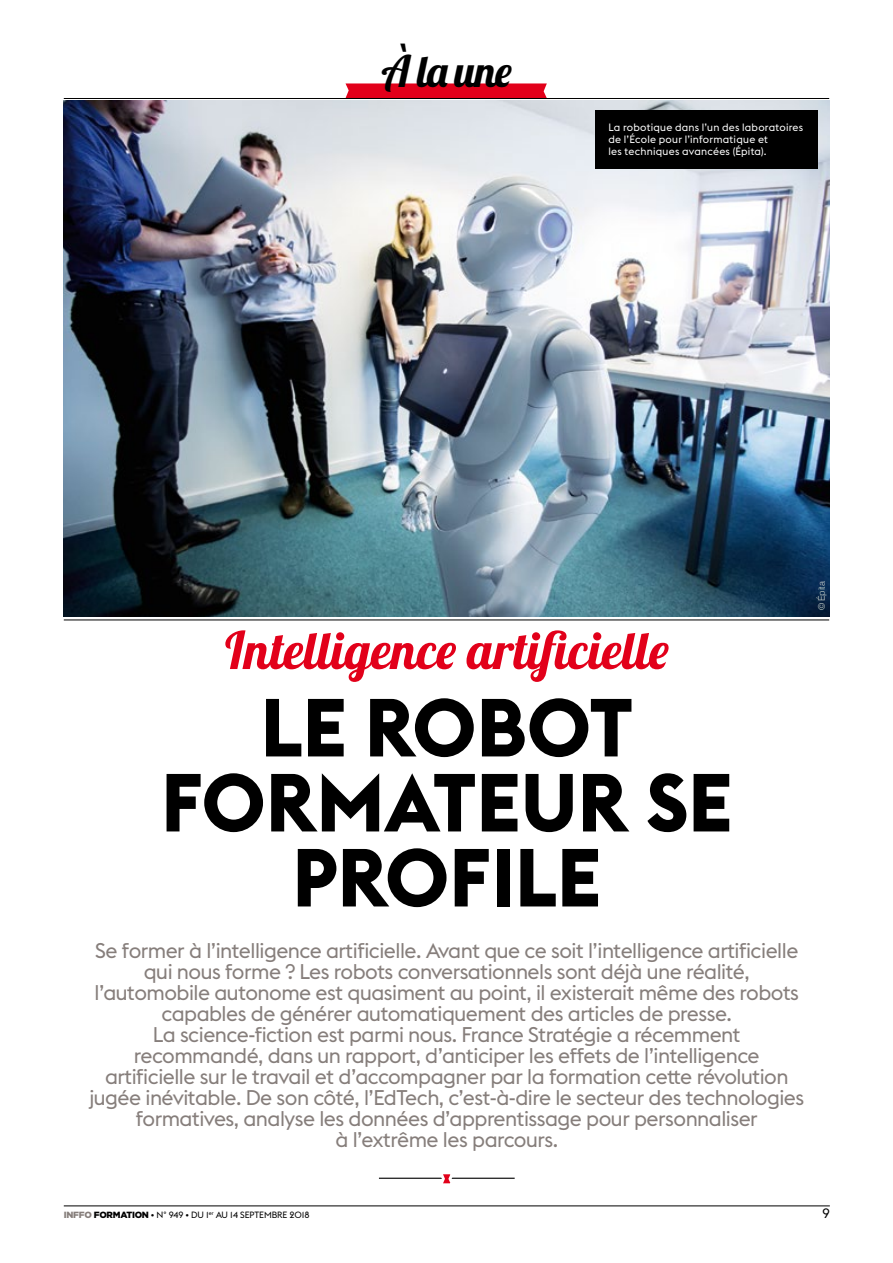
<style>
.page{position:relative;width:893px;height:1263px;background:#fff}
.page>*{position:absolute;margin:0;border:0;box-sizing:border-box;transform-origin:0 0}
.t1{font:700 81px/75px "Euclid Flex";color:#000;text-align:center}
.t2{font:51.6px "Lobster 1.4";letter-spacing:.01em;color:#e2001a}
.t3{font:43.35px "Lobster 1.4";color:#000}
.t4{font:21px/21px "Euclid Flex";letter-spacing:-.025em;color:#867e7b;text-align:center}
.t5{font:13.5px "Euclid Flex";color:#000}
.t6{font:10.5px/12px "Euclid Flex";letter-spacing:.02em;color:#fff}
.t7{font:9px "Euclid Flex";letter-spacing:-.01em;color:#000}
.t8{font:300 9px "Helvetica";letter-spacing:-.025em;color:#d2dad3}
.s1{font-family:"Gotham";font-weight:900;color:#867e7b}
.s2{font-family:"Gotham";font-weight:900}
</style>
<div class="page">
<svg style="left:345px;top:83px;width:202px;height:15px;background:#e30c25"></svg>
<hr style="left:64px;top:98px;width:765px;height:1px;background:#000">
<hr style="left:64px;top:1205px;width:766px;height:1px;background:#000">
<hr style="left:64px;top:620px;width:765px;height:1px;background:#000">
<img style="left:64px;top:101px;width:766px;height:516px">
<hr style="left:379px;top:1178px;width:136px;height:1px;background:#000">
<svg style="left:436px;top:1174px;width:21px;height:10px"></svg>
<div style="left:595px;top:111px;width:223px;height:58px;background:#000"></div>
<h3 class="t3" style="left:381px;top:44px;width:132px">À la une</h3>
<p class="t6" style="left:608px;top:121px;width:196px">La robotique dans l’un des laboratoires de l’École pour l’informatique et<br>les techniques avancées (Épita).</p>
<h2 class="t2" style="left:225px;top:617px;width:445px">Intelligence artificielle</h2>
<h1 class="t1" style="left:161px;top:691px;width:573px">LE ROBOT<br>FORMATEUR SE<br>PROFILE</h1>
<p class="t8" style="left:814px;top:610px;width:30px;rotate:-90deg">© Épita</p>
<p class="t4" style="left:89px;top:940px;width:716px">Se former à l’intelligence artificielle. Avant que ce soit l’intelligence artificielle qui nous forme ? Les robots conversationnels sont déjà une réalité, l’automobile autonome est quasiment au point, il existerait même des robots capables de générer automatiquement des articles de presse.<br>La science-fiction est parmi nous. France Stratégie a récemment recommandé, dans un rapport, d’anticiper les effets de l’intelligence artificielle sur le travail et d’accompagner par la formation cette révolution jugée inévitable. De son côté, l’EdTech, c’est-à-dire le secteur des technologies formatives, analyse les données d’apprentissage pour personnaliser<br>à l’extrême les parcours.</p>
<p class="t7" style="left:64px;top:1209px;width:247px"><span class="s1">INFFO</span> <span class="s2">FORMATION</span> • N° 949 • DU 1<sup>er</sup> AU 14 SEPTEMBRE 2018</p>
<p class="t5" style="left:822px;top:1205px;width:9px">9</p>
</div>
